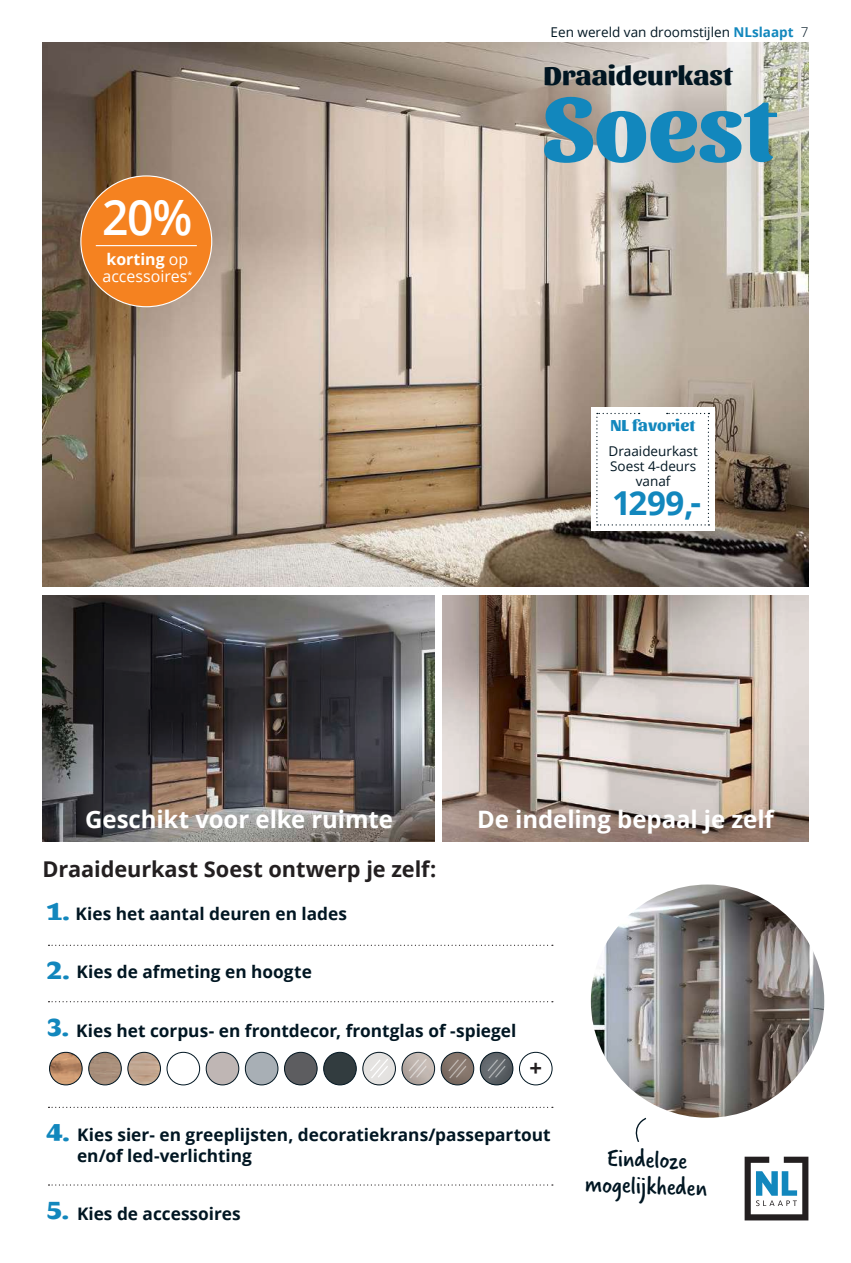
<style>
.page{position:relative;width:851px;height:1263px;background:#fff}
.page>*{position:absolute;margin:0;border:0;box-sizing:border-box;transform-origin:0 0}
.t1{font:800 94.05px "Sansita";letter-spacing:-.01em;color:#1287bd}
.t2{font:600 48.75px "Open Sans";color:#fff;scale:.95 1}
.t3{font:700 33px "Open Sans";color:#1287bd}
.t4{font:800 27.45px "Sansita";letter-spacing:.005em;color:#011622}
.t5{font:27px/26.5px "Verveine";color:#011622;text-align:center}
.t6{font:800 25.5px "Sansita";color:#1287bd}
.t7{font:700 24px "Open Sans";letter-spacing:-.005em;color:#fff}
.t8{font:700 22.05px "Open Sans";color:#231f20}
.t9{font:700 21.75px "Open Sans";letter-spacing:-.005em;color:#231f20}
.t10{font:700 17.25px/20.5px "Open Sans";color:#011622}
.t11{font:800 16.5px "Sansita";letter-spacing:.01em;color:#1287bd}
.t12{font:15.9px/16.8px "Open Sans";color:#fff}
.t13{font:13.5px/15px "Open Sans";color:#011622;text-align:center}
.s1{font-weight:700;color:#1287bd}
.s2{font-weight:300}
.s3{font-weight:700}
.s4{color:#231f20}
</style>
<div class="page">
<img style="left:43px;top:43px;width:765px;height:544px">
<div style="left:590px;top:407px;width:124px;height:124px;background:#fff"></div>
<svg style="left:596px;top:413px;width:113px;height:112px"></svg>
<div style="left:81px;top:176px;width:131px;height:131px;background:#f58220;border-radius:50%"></div>
<hr style="left:96px;top:245px;width:101px;height:1px;background:#fff">
<img style="left:590px;top:884px;width:234px;height:234px;border-radius:117px">
<svg style="left:744px;top:1157px;width:64px;height:63px"></svg>
<svg style="left:48px;top:945px;width:505px;height:1px"></svg>
<svg style="left:48px;top:1001px;width:505px;height:1px"></svg>
<svg style="left:48px;top:1107px;width:505px;height:1px"></svg>
<svg style="left:48px;top:1184px;width:505px;height:1px"></svg>
<img style="left:89px;top:1052px;width:32px;height:33px;border-radius:16px">
<div style="left:88px;top:1052px;width:34px;height:33px;border:1px solid #011622;border-radius:50%"></div>
<div style="left:245px;top:1052px;width:33px;height:33px;background:#a8afb5;border-radius:50%"></div>
<div style="left:245px;top:1052px;width:33px;height:33px;border:1px solid #011622;border-radius:50%"></div>
<img style="left:50px;top:1052px;width:32px;height:33px;border-radius:16px">
<div style="left:49px;top:1052px;width:33px;height:33px;border:1px solid #011622;border-radius:50%"></div>
<img style="left:128px;top:1052px;width:32px;height:33px;border-radius:16px">
<div style="left:127px;top:1052px;width:34px;height:33px;border:1px solid #011622;border-radius:50%"></div>
<div style="left:167px;top:1052px;width:33px;height:33px;border:1px solid #011622;border-radius:50%"></div>
<img style="left:284px;top:1052px;width:33px;height:33px;border-radius:16px">
<div style="left:284px;top:1052px;width:33px;height:33px;border:1px solid #011622;border-radius:50%"></div>
<div style="left:323px;top:1052px;width:33px;height:33px;background:#323c3f;border-radius:50%"></div>
<div style="left:323px;top:1052px;width:33px;height:33px;border:1px solid #011622;border-radius:50%"></div>
<div style="left:206px;top:1052px;width:33px;height:33px;background:#bfb6b4;border-radius:50%"></div>
<div style="left:206px;top:1052px;width:33px;height:33px;border:1px solid #011622;border-radius:50%"></div>
<svg style="left:362px;top:1051px;width:152px;height:35px"></svg>
<div style="left:519px;top:1052px;width:33px;height:33px;border:1px solid #011622;border-radius:50%"></div>
<img style="left:43px;top:595px;width:391px;height:247px">
<img style="left:442px;top:595px;width:366px;height:247px">
<svg style="left:635px;top:1117px;width:12px;height:25px"></svg>
<p class="t13" style="left:550px;top:24px;width:259px">Een wereld van droomstijlen <span class="s1">NLslaapt</span> <span class="s2">7</span></p>
<h3 class="t4" style="left:543px;top:59px;width:190px">Draaideurkast</h3>
<h2 class="t2" style="left:102px;top:184px;width:96px">20%</h2>
<p class="t12" style="left:102px;top:250px;width:91px"><span class="s3">korting</span> op accessoires<sup>*</sup></p>
<h1 class="t1" style="left:542px;top:72px;width:234px">Soest</h1>
<p class="t11" style="left:610px;top:415px;width:86px">NL favoriet</p>
<p class="t13" style="left:608px;top:443px;width:91px">Draaideurkast<br>Soest 4-deurs vanaf</p>
<h3 class="t3" style="left:612px;top:480px;width:90px">1299,-</h3>
<h3 class="t7" style="left:85px;top:803px;width:309px">Geschikt voor elke ruimte</h3>
<h3 class="t7" style="left:477px;top:803px;width:298px">De indeling bepaal je zelf</h3>
<p class="t9" style="left:43px;top:854px;width:395px">Draaideurkast Soest ontwerp je zelf:</p>
<h3 class="t6" style="left:47px;top:896px;width:24px">1.</h3>
<p class="t10" style="left:57px;top:903px;width:292px"><span class="s4">1.</span> Kies het aantal deuren en lades</p>
<h3 class="t6" style="left:47px;top:955px;width:24px">2.</h3>
<h3 class="t6" style="left:47px;top:1012px;width:23px">3.</h3>
<p class="t10" style="left:57px;top:961px;width:257px"><span class="s4">2.</span> Kies de afmeting en hoogte</p>
<p class="t10" style="left:57px;top:1019px;width:461px"><span class="s4">3.</span> Kies het corpus- en frontdecor, frontglas of -spiegel</p>
<p class="t8" style="left:529px;top:1053px;width:14px">+</p>
<h3 class="t6" style="left:47px;top:1117px;width:24px">4.</h3>
<p class="t10" style="left:77px;top:1124px;width:475px;text-indent:-20px"><span class="s4">4.</span> Kies sier- en greeplijsten, decoratiekrans/passepartout en/of led-verlichting</p>
<h3 class="t6" style="left:47px;top:1195px;width:23px">5.</h3>
<p class="t10" style="left:57px;top:1202px;width:185px"><span class="s4">5.</span> Kies de accessoires</p>
<h3 class="t5" style="left:586px;top:1144px;width:123px;rotate:2deg">Eindeloze mogelijkheden</h3>
</div>
